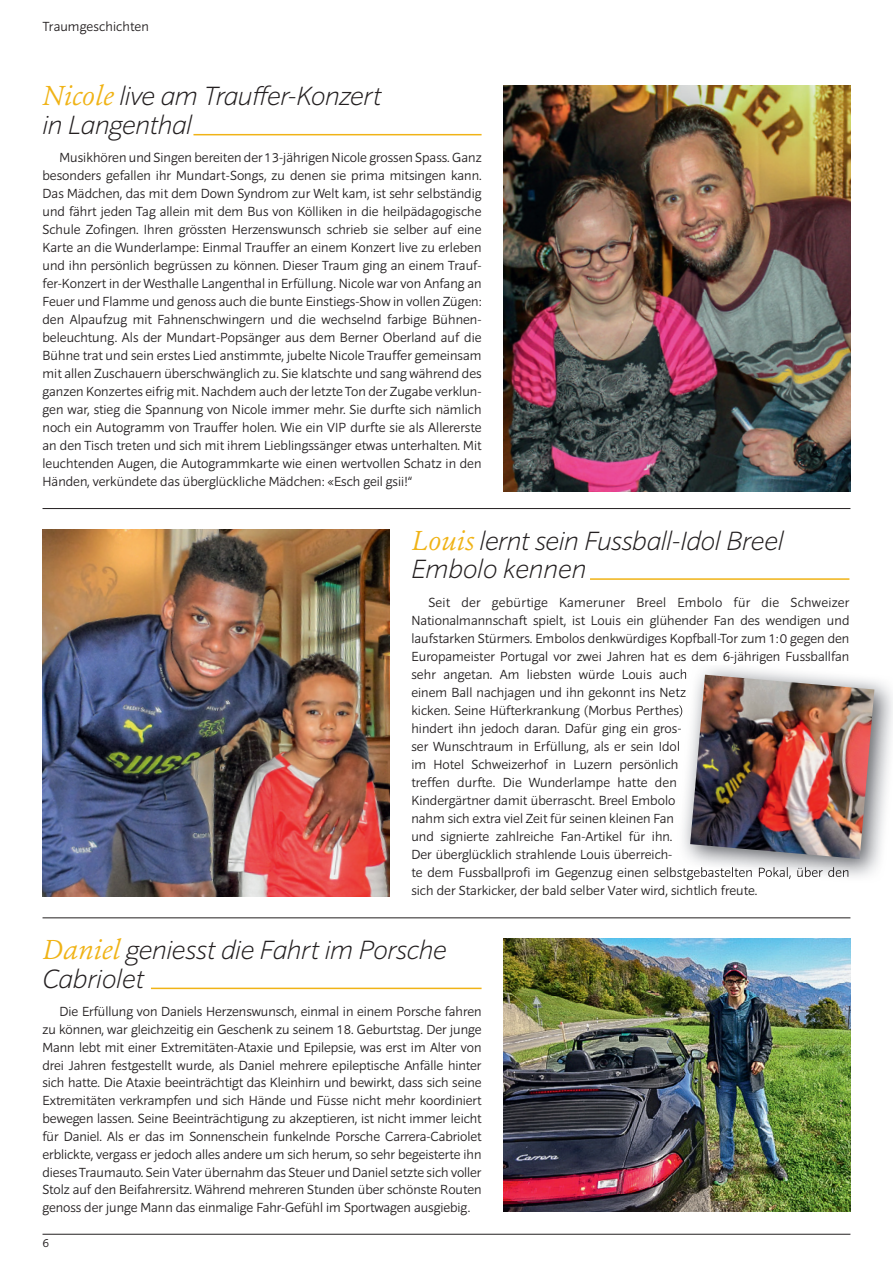
<style>
.page{position:relative;width:893px;height:1263px;background:#fff}
.page>*{position:absolute;margin:0;border:0;box-sizing:border-box;transform-origin:0 0}
.t1{font:italic 200 27px/28.5px "Sonus";letter-spacing:-.01em;color:#231f20}
.t2{font:300 13.5px/18px "Sonus";color:#231f20;text-align:justify}
.t3{font:300 12px "Sonus";color:#231f20}
.s1{font-family:"Erato";font-weight:300;color:#f0b316}
</style>
<div class="page">
<hr style="left:43px;top:1234px;width:807px;height:1px;background:#231f20">
<img style="left:504px;top:85px;width:346px;height:406px">
<img style="left:43px;top:529px;width:346px;height:367px">
<hr style="left:193px;top:134px;width:289px;height:1px;background:#f0b316">
<hr style="left:151px;top:988px;width:331px;height:1px;background:#f0b316">
<hr style="left:43px;top:508px;width:807px;height:1px;background:#231f20">
<hr style="left:43px;top:917px;width:807px;height:1px;background:#231f20">
<hr style="left:590px;top:578px;width:259px;height:2px;background:#f0b316">
<img style="left:733px;top:662px;width:33px;height:2px">
<svg style="left:678px;top:669px;width:9px;height:103px"></svg>
<img style="left:678px;top:867px;width:171px;height:13px">
<img style="left:690px;top:675px;width:184px;height:184px">
<img style="left:504px;top:939px;width:346px;height:273px">
<p class="t2" style="left:43px;top:17px;width:108px">Traumgeschichten</p>
<h1 class="t1" style="left:43px;top:82px;width:340px"><span class="s1">Nicole</span> live am Trauffer-Konzert in Langenthal</h1>
<p class="t2" style="left:43px;top:148px;width:441px;text-indent:17px">Musikhören und Singen bereiten der 13-jährigen Nicole grossen Spass. Ganz besonders gefallen ihr Mundart-Songs, zu denen sie prima mitsingen kann.<br>Das Mädchen, das mit dem Down Syndrom zur Welt kam, ist sehr selbständig und fährt jeden Tag allein mit dem Bus von Kölliken in die heilpädagogische Schule Zofingen. Ihren grössten Herzenswunsch schrieb sie selber auf eine Karte an die Wunderlampe: Einmal Trauffer an einem Konzert live zu erleben und ihn persönlich begrüssen zu können. Dieser Traum ging an einem Trauf&shy;fer-Konzert in der Westhalle Langenthal in Erfüllung. Nicole war von Anfang an Feuer und Flamme und genoss auch die bunte Einstiegs-Show in vollen Zügen: den Alpaufzug mit Fahnenschwingern und die wechselnd farbige Bühnen&shy;beleuchtung. Als der Mundart-Popsänger aus dem Berner Oberland auf die Bühne trat und sein erstes Lied anstimmte, jubelte Nicole Trauffer gemeinsam mit allen Zuschauern überschwänglich zu. Sie klatschte und sang während des ganzen Konzertes eifrig mit. Nachdem auch der letzte Ton der Zugabe verklun&shy;gen war, stieg die Spannung von Nicole immer mehr. Sie durfte sich nämlich noch ein Autogramm von Trauffer holen. Wie ein VIP durfte sie als Allererste an den Tisch treten und sich mit ihrem Lieblingssänger etwas unterhalten. Mit leuchtenden Augen, die Autogrammkarte wie einen wertvollen Schatz in den Händen, verkündete das überglückliche Mädchen: «Esch geil gsii!“</p>
<h1 class="t1" style="left:411px;top:526px;width:374px"><span class="s1">Louis</span> lernt sein Fussball-Idol Breel<br>Embolo kennen</h1>
<p class="t2" style="left:411px;top:593px;width:440px;text-align:left;text-indent:17px">Seit der gebürtige Kameruner Breel Embolo für die Schweizer Nationalmannschaft spielt, ist Louis ein glühender Fan des wendigen und laufstarken Stürmers. Embolos denkwürdiges Kopfball-Tor zum 1:0 gegen den Europameister Portugal vor zwei Jahren hat es dem 6-jährigen Fussballfan sehr angetan. Am liebsten würde Louis auch<br>einem Ball nachjagen und ihn gekonnt ins Netz<br>kicken. Seine Hüfterkrankung (Morbus Perthes)<br>hindert ihn jedoch daran. Dafür ging ein gros-<br>ser Wunschtraum in Erfüllung, als er sein Idol<br>im Hotel Schweizerhof in Luzern persönlich<br>treffen durfte. Die Wunderlampe hatte den<br>Kindergärtner damit überrascht. Breel Embolo<br>nahm sich extra viel Zeit für seinen kleinen Fan<br>und signierte zahlreiche Fan-Artikel für ihn.<br>Der überglücklich strahlende Louis überreich-<br>te dem Fussballprofi im Gegenzug einen selbstgebastelten Pokal, über den sich der Starkicker, der bald selber Vater wird, sichtlich freute.</p>
<h1 class="t1" style="left:43px;top:935px;width:406px"><span class="s1">Daniel</span> geniesst die Fahrt im Porsche<br>Cabriolet</h1>
<p class="t2" style="left:43px;top:1002px;width:441px;text-indent:17px">Die Erfüllung von Daniels Herzenswunsch, einmal in einem Porsche fahren zu können, war gleichzeitig ein Geschenk zu seinem 18. Geburtstag. Der junge Mann lebt mit einer Extremitäten-Ataxie und Epilepsie, was erst im Alter von drei Jahren festgestellt wurde, als Daniel mehrere epileptische Anfälle hinter sich hatte. Die Ataxie beeinträchtigt das Kleinhirn und bewirkt, dass sich seine Extremitäten verkrampfen und sich Hände und Füsse nicht mehr koordiniert bewegen lassen. Seine Beeinträchtigung zu akzeptieren, ist nicht immer leicht für Daniel. Als er das im Sonnenschein funkelnde Porsche Carrera-Cabriolet erblickte, vergass er jedoch alles andere um sich herum, so sehr begeisterte ihn dieses Traumauto. Sein Vater übernahm das Steuer und Daniel setzte sich voller Stolz auf den Beifahrersitz. Während mehreren Stunden über schönste Routen genoss der junge Mann das einmalige Fahr-Gefühl im Sportwagen ausgiebig.</p>
<p class="t3" style="left:43px;top:1235px;width:8px">6</p>
</div>
